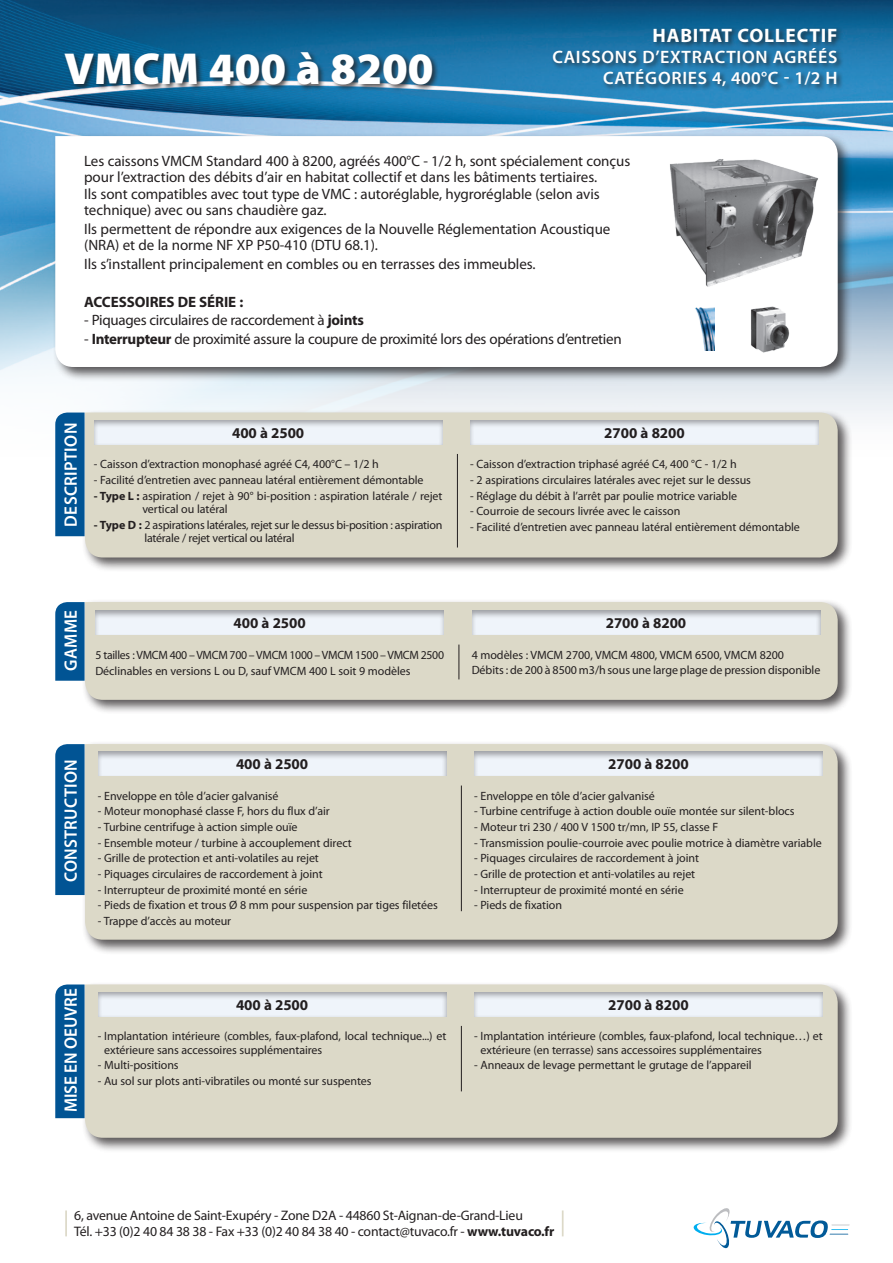
<style>
.page{position:relative;width:893px;height:1263px;background:#fff}
.page>*{position:absolute;margin:0;border:0;box-sizing:border-box;transform-origin:0 0}
.t1{font:900 45px "Myriad Pro";color:#fff}
.t2{font:700 19.5px "Myriad Pro";letter-spacing:.04em;color:#fff}
.t3{font:600 18px/21px "Myriad Pro";letter-spacing:.04em;color:#fff;text-align:right}
.t4{font:600 18px "Myriad Pro";letter-spacing:.04em;color:#fff;scale:.95 1}
.t5{font:15px/16.5px "Myriad Pro";letter-spacing:-.005em;color:#231f20}
.t6{font:700 15px "Myriad Pro";letter-spacing:-.005em;color:#231f20}
.t7{font:13.8px/16.5px "Myriad Pro";letter-spacing:-.015em;color:#231f20}
.t8{font:12px/13.5px "Myriad Pro";letter-spacing:-.005em;color:#231f20}
.s1{font-weight:700}
</style>
<div class="page">
<img style="left:0;top:0;width:893px;height:420px">
<div style="left:63px;top:51px;width:376px;height:41px;background:#231f20;opacity:.75"></div>
<div style="left:551px;top:27px;width:293px;height:67px;background:#231f20;opacity:.75"></div>
<hr style="left:65px;top:1210px;width:2px;height:26px;background:#dcd9c8">
<hr style="left:562px;top:1210px;width:2px;height:26px;background:#dcd9c8">
<svg style="left:693px;top:1208px;width:157px;height:41px"></svg>
<div style="left:52px;top:133px;width:801px;height:249px;background:#231f20;opacity:.75"></div>
<svg style="left:55px;top:136px;width:783px;height:231px"></svg>
<div style="left:82px;top:409px;width:771px;height:164px;background:#231f20;opacity:.75"></div>
<div style="left:85px;top:412px;width:753px;height:145px;background:#dcd9c8"></div>
<div style="left:82px;top:741px;width:771px;height:214px;background:#231f20;opacity:.75"></div>
<div style="left:85px;top:744px;width:753px;height:196px;background:#dcd9c8"></div>
<div style="left:82px;top:981px;width:771px;height:172px;background:#231f20;opacity:.75"></div>
<div style="left:85px;top:984px;width:753px;height:154px;background:#dcd9c8"></div>
<div style="left:82px;top:599px;width:771px;height:116px;background:#231f20;opacity:.75"></div>
<div style="left:85px;top:602px;width:753px;height:98px;background:#dcd9c8"></div>
<svg style="left:55px;top:412px;width:30px;height:124px;background:#095997"></svg>
<svg style="left:55px;top:744px;width:30px;height:151px;background:#085997"></svg>
<svg style="left:55px;top:984px;width:30px;height:134px;background:#095997"></svg>
<svg style="left:55px;top:602px;width:30px;height:79px;background:#0b5a98"></svg>
<img style="left:663px;top:153px;width:157px;height:137px">
<img style="left:693px;top:308px;width:21px;height:43px">
<img style="left:741px;top:303px;width:50px;height:52px">
<div style="left:93px;top:418px;width:351px;height:28px;background:#231f20;opacity:.4"></div>
<div style="left:97px;top:750px;width:351px;height:27px;background:#231f20;opacity:.4"></div>
<div style="left:97px;top:990px;width:351px;height:27px;background:#231f20;opacity:.4"></div>
<div style="left:94px;top:609px;width:351px;height:27px;background:#231f20;opacity:.4"></div>
<div style="left:469px;top:418px;width:351px;height:28px;background:#231f20;opacity:.4"></div>
<div style="left:473px;top:750px;width:351px;height:27px;background:#231f20;opacity:.4"></div>
<div style="left:473px;top:990px;width:351px;height:27px;background:#231f20;opacity:.4"></div>
<div style="left:471px;top:609px;width:351px;height:27px;background:#231f20;opacity:.4"></div>
<hr style="left:457px;top:454px;width:1px;height:93px;background:#231f20">
<hr style="left:461px;top:785px;width:1px;height:126px;background:#231f20">
<hr style="left:461px;top:1026px;width:1px;height:65px;background:#231f20">
<hr style="left:459px;top:644px;width:1px;height:35px;background:#231f20">
<h1 class="t1" style="left:64px;top:43px;width:371px">VMCM 400 à 8200</h1>
<h2 class="t2" style="left:653px;top:25px;width:186px">HABITAT COLLECTIF</h2>
<h3 class="t3" style="left:552px;top:47px;width:287px">CAISSONS D’EXTRACTION AGRÉÉS<br>CATÉGORIES 4, 400°C - 1/2 H</h3>
<p class="t5" style="left:84px;top:152px;width:548px">Les caissons VMCM Standard 400 à 8200, agréés 400°C - 1/2 h, sont spécialement conçus pour l’extraction des débits d’air en habitat collectif et dans les bâtiments tertiaires.<br>Ils sont compatibles avec tout type de VMC : autoréglable, hygroréglable (selon avis technique) avec ou sans chaudière gaz.</p>
<p class="t5" style="left:84px;top:220px;width:528px">Ils permettent de répondre aux exigences de la Nouvelle Réglementation Acoustique (NRA) et de la norme NF XP P50-410 (DTU 68.1).</p>
<p class="t5" style="left:84px;top:255px;width:453px">Ils s’installent principalement en combles ou en terrasses des immeubles.</p>
<p class="t6" style="left:84px;top:293px;width:161px">ACCESSOIRES DE SÉRIE :</p>
<p class="t5" style="left:84px;top:312px;width:281px">- Piquages circulaires de raccordement à <span class="s1">joints</span></p>
<p class="t5" style="left:84px;top:330px;width:539px">- <span class="s1">Interrupteur</span> de proximité assure la coupure de proximité lors des opérations d’entretien</p>
<h3 class="t4" style="left:61px;top:527px;width:109px;rotate:-90deg">DESCRIPTION</h3>
<p class="t6" style="left:232px;top:424px;width:74px">400 à 2500</p>
<p class="t8" style="left:94px;top:457px;width:287px">- Caisson d’extraction monophasé agréé C4, 400°C – 1/2 h</p>
<p class="t8" style="left:94px;top:473px;width:331px">- Facilité d’entretien avec panneau latéral entièrement démontable</p>
<p class="t8" style="left:142px;top:488px;width:302px;text-indent:-49px"><span class="s1">- Type L :</span> aspiration / rejet à 90° bi-position : aspiration latérale / rejet vertical ou latéral</p>
<p class="t8" style="left:144px;top:518px;width:300px;text-indent:-51px"><span class="s1">- Type D :</span> 2 aspirations latérales, rejet sur le dessus bi-position : aspiration latérale / rejet vertical ou latéral</p>
<h3 class="t4" style="left:61px;top:671px;width:63px;rotate:-90deg">GAMME</h3>
<p class="t6" style="left:234px;top:615px;width:74px">400 à 2500</p>
<p class="t8" style="left:95px;top:647px;width:350px;line-height:15.6px">5 tailles : VMCM 400 – VMCM 700 – VMCM 1000 – VMCM 1500 – VMCM 2500<br>Déclinables en versions L ou D, sauf VMCM 400 L soit 9 modèles</p>
<p class="t6" style="left:604px;top:424px;width:82px">2700 à 8200</p>
<p class="t8" style="left:470px;top:457px;width:268px">- Caisson d’extraction triphasé agréé C4, 400 °C - 1/2 h</p>
<p class="t8" style="left:470px;top:473px;width:282px">- 2 aspirations circulaires latérales avec rejet sur le dessus</p>
<p class="t8" style="left:470px;top:488px;width:269px">- Réglage du débit à l’arrêt par poulie motrice variable</p>
<p class="t8" style="left:470px;top:504px;width:212px">- Courroie de secours livrée avec le caisson</p>
<p class="t8" style="left:470px;top:520px;width:331px">- Facilité d’entretien avec panneau latéral entièrement démontable</p>
<p class="t6" style="left:606px;top:615px;width:82px">2700 à 8200</p>
<p class="t8" style="left:472px;top:647px;width:350px;line-height:15.6px">4 modèles : VMCM 2700, VMCM 4800, VMCM 6500, VMCM 8200<br>Débits : de 200 à 8500 m3/h sous une large plage de pression disponible</p>
<h3 class="t4" style="left:61px;top:882px;width:130px;rotate:-90deg">CONSTRUCTION</h3>
<p class="t6" style="left:236px;top:756px;width:74px">400 à 2500</p>
<p class="t8" style="left:98px;top:789px;width:182px">- Enveloppe en tôle d’acier galvanisé</p>
<p class="t8" style="left:98px;top:804px;width:234px">- Moteur monophasé classe F, hors du flux d’air</p>
<p class="t8" style="left:98px;top:820px;width:201px">- Turbine centrifuge à action simple ouïe</p>
<p class="t8" style="left:98px;top:836px;width:255px">- Ensemble moteur / turbine à accouplement direct</p>
<p class="t8" style="left:98px;top:851px;width:223px">- Grille de protection et anti-volatiles au rejet</p>
<p class="t8" style="left:98px;top:867px;width:226px">- Piquages circulaires de raccordement à joint</p>
<p class="t8" style="left:98px;top:883px;width:211px">- Interrupteur de proximité monté en série</p>
<p class="t8" style="left:98px;top:898px;width:341px">- Pieds de fixation et trous Ø 8 mm pour suspension par tiges filetées</p>
<p class="t8" style="left:98px;top:914px;width:135px">- Trappe d’accès au moteur</p>
<h3 class="t4" style="left:61px;top:1112px;width:130px;rotate:-90deg">MISE EN OEUVRE</h3>
<p class="t6" style="left:236px;top:996px;width:74px">400 à 2500</p>
<p class="t8" style="left:104px;top:1029px;width:344px;text-indent:-6px">- Implantation intérieure (combles, faux-plafond, local technique...) et extérieure sans accessoires supplémentaires</p>
<p class="t8" style="left:98px;top:1058px;width:82px">- Multi-positions</p>
<p class="t8" style="left:98px;top:1074px;width:275px">- Au sol sur plots anti-vibratiles ou monté sur suspentes</p>
<p class="t6" style="left:608px;top:756px;width:82px">2700 à 8200</p>
<p class="t8" style="left:474px;top:789px;width:182px">- Enveloppe en tôle d’acier galvanisé</p>
<p class="t8" style="left:474px;top:804px;width:322px">- Turbine centrifuge à action double ouïe montée sur silent-blocs</p>
<p class="t8" style="left:474px;top:820px;width:246px">- Moteur tri 230 / 400 V 1500 tr/mn, IP 55, classe F</p>
<p class="t8" style="left:474px;top:836px;width:349px">- Transmission poulie-courroie avec poulie motrice à diamètre variable</p>
<p class="t8" style="left:474px;top:851px;width:226px">- Piquages circulaires de raccordement à joint</p>
<p class="t8" style="left:474px;top:867px;width:223px">- Grille de protection et anti-volatiles au rejet</p>
<p class="t8" style="left:474px;top:883px;width:211px">- Interrupteur de proximité monté en série</p>
<p class="t8" style="left:474px;top:898px;width:89px">- Pieds de fixation</p>
<p class="t6" style="left:608px;top:996px;width:82px">2700 à 8200</p>
<p class="t8" style="left:480px;top:1029px;width:344px;text-indent:-6px">- Implantation intérieure (combles, faux-plafond, local technique…) et extérieure (en terrasse) sans accessoires supplémentaires</p>
<p class="t8" style="left:474px;top:1058px;width:279px">- Anneaux de levage permettant le grutage de l’appareil</p>
<p class="t7" style="left:74px;top:1207px;width:482px">6, avenue Antoine de Saint-Exupéry - Zone D2A - 44860 St-Aignan-de-Grand-Lieu<br>Tél. +33 (0)2 40 84 38 38 - Fax +33 (0)2 40 84 38 40 - contact@tuvaco.fr - <span class="s1">www.tuvaco.fr</span></p>
</div>
